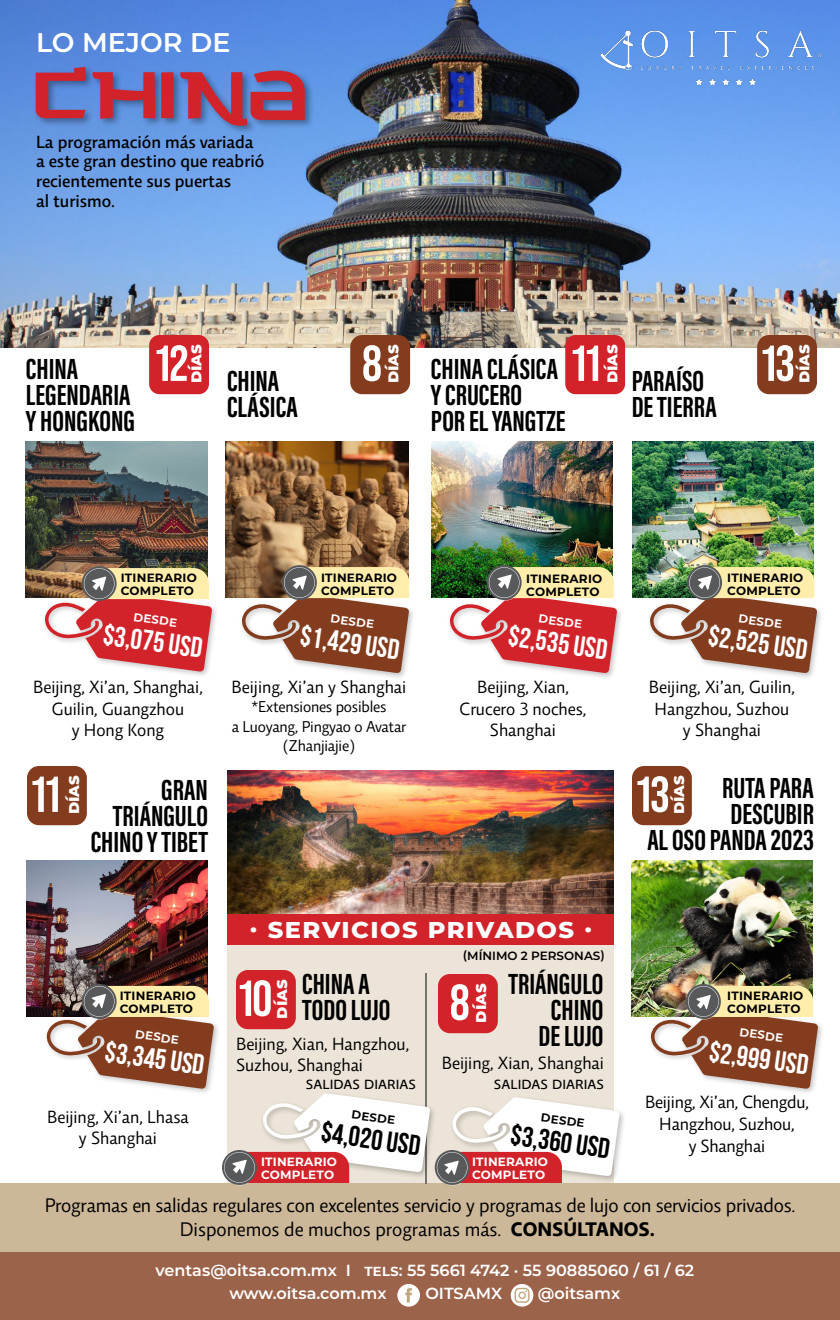
<style>
.page{position:relative;width:840px;height:1320px;background:#fff}
.page>*{position:absolute;margin:0;border:0;box-sizing:border-box;transform-origin:0 0}
.t1{font:50.5px "ENGINE Regular";color:#fff}
.t2{font:30px/26px "Acumin Variable Concept";color:#000}
.t3{font:700 28.5px "Bebas Neue";color:#fff}
.t4{font:700 28.5px "Bebas Neue";color:#000}
.t5{font:600 27px "Montserrat";color:#fff}
.t6{font:800 22.9px "Montserrat";letter-spacing:.06em;color:#fff;scale:1.06 1}
.t7{font:20px/24.1px "Relato Sans OT";letter-spacing:-.01em;color:#000;text-align:center}
.t8{font:18px/21.6px "Relato Sans OT";color:#000;text-align:center}
.t9{font:500 18px/19.6px "Relato Sans OT";color:#000}
.t10{font:800 17.2px "Montserrat";color:#fff}
.t11{font:600 16.1px/23.3px "Montserrat";color:#fff}
.t12{font:16px/19.2px "Relato Sans OT";letter-spacing:-.01em;color:#000;text-align:center}
.t13{font:600 14.3px "Montserrat";color:#fff}
.t14{font:600 14.3px "Montserrat";color:#000}
.t15{font:700 12px/13.6px "Montserrat";letter-spacing:.02em;color:#000}
.t16{font:700 12px/13.6px "Montserrat";letter-spacing:.02em;color:#fff}
.t17{font:600 12px "Montserrat";color:#000}
.s1{font-weight:700}
</style>
<div class="page">
<img style="left:0;top:0;width:840px;height:348px">
<div style="left:227px;top:772px;width:387px;height:416px;background:#ece4d8"></div>
<img style="left:227px;top:770px;width:387px;height:144px">
<div style="left:0;top:1241px;width:840px;height:79px;background:#9c634b"></div>
<div style="left:33px;top:65px;width:281px;height:70px;background:#000;opacity:.35"></div>
<svg style="left:36px;top:67px;width:269px;height:59px;background:#8b5d8a"></svg>
<img style="left:594px;top:22px;width:230px;height:70px">
<div style="left:227px;top:914px;width:387px;height:31px;background:#d2232a"></div>
<div style="left:0;top:1183px;width:840px;height:69px;background:#ccb798"></div>
<img style="left:26px;top:441px;width:182px;height:157px">
<img style="left:26px;top:860px;width:182px;height:156px">
<img style="left:631px;top:860px;width:182px;height:156px">
<img style="left:226px;top:441px;width:183px;height:157px">
<img style="left:431px;top:441px;width:182px;height:157px">
<img style="left:632px;top:441px;width:182px;height:157px">
<div style="left:42px;top:589px;width:177px;height:90px;background:#000;opacity:.25"></div>
<div style="left:43px;top:1007px;width:178px;height:89px;background:#000;opacity:.25"></div>
<div style="left:449px;top:1094px;width:178px;height:89px;background:#000;opacity:.25"></div>
<div style="left:648px;top:1007px;width:177px;height:89px;background:#000;opacity:.25"></div>
<div style="left:239px;top:591px;width:177px;height:89px;background:#000;opacity:.25"></div>
<div style="left:447px;top:591px;width:177px;height:89px;background:#000;opacity:.25"></div>
<div style="left:647px;top:591px;width:177px;height:89px;background:#000;opacity:.25"></div>
<svg style="left:82px;top:566px;width:35px;height:35px"></svg>
<svg style="left:82px;top:984px;width:35px;height:35px"></svg>
<svg style="left:686px;top:984px;width:35px;height:35px"></svg>
<svg style="left:282px;top:565px;width:35px;height:35px"></svg>
<svg style="left:487px;top:565px;width:35px;height:35px"></svg>
<svg style="left:687px;top:565px;width:35px;height:35px"></svg>
<svg style="left:44px;top:568px;width:168px;height:104px"></svg>
<svg style="left:46px;top:986px;width:168px;height:103px"></svg>
<svg style="left:650px;top:986px;width:168px;height:103px"></svg>
<svg style="left:241px;top:567px;width:168px;height:106px"></svg>
<svg style="left:449px;top:567px;width:168px;height:106px"></svg>
<svg style="left:649px;top:567px;width:168px;height:106px"></svg>
<hr style="left:426px;top:973px;width:1px;height:211px;background:#000">
<div style="left:565px;top:335px;width:60px;height:59px;background:#d2232a;border-radius:10px"></div>
<div style="left:350px;top:335px;width:60px;height:59px;background:#833c1e;border-radius:12px"></div>
<div style="left:236px;top:970px;width:60px;height:59px;background:#d2232a;border-radius:12px"></div>
<div style="left:438px;top:974px;width:60px;height:59px;background:#d2232a;border-radius:12px"></div>
<div style="left:149px;top:335px;width:60px;height:59px;background:#d2232a;border-radius:10px"></div>
<div style="left:757px;top:335px;width:60px;height:59px;background:#833c1e;border-radius:12px"></div>
<div style="left:632px;top:766px;width:60px;height:59px;background:#833c1e;border-radius:12px"></div>
<div style="left:27px;top:766px;width:60px;height:59px;background:#833c1e;border-radius:12px"></div>
<div style="left:260px;top:1090px;width:177px;height:89px;background:#000;opacity:.25"></div>
<svg style="left:222px;top:1150px;width:35px;height:35px"></svg>
<svg style="left:224px;top:1093px;width:206px;height:93px"></svg>
<svg style="left:435px;top:1150px;width:35px;height:35px"></svg>
<svg style="left:437px;top:1097px;width:183px;height:89px"></svg>
<div style="left:397px;top:1284px;width:23px;height:23px;background:#fff;border-radius:50%"></div>
<svg style="left:405px;top:1288px;width:7px;height:14px"></svg>
<svg style="left:511px;top:1284px;width:22px;height:23px"></svg>
<svg style="left:515px;top:1288px;width:15px;height:15px"></svg>
<h3 class="t5" style="left:36px;top:24px;width:196px">LO MEJOR DE</h3>
<p class="t9" style="left:36px;top:132px;width:230px">La programación más variada a este gran destino que reabrió recientemente sus puertas<br>al turismo.</p>
<h2 class="t2" style="left:26px;top:354px;width:111px">CHINA<br>LEGENDARIA<br>Y HONGKONG</h2>
<h1 class="t1" style="left:155px;top:341px;width:35px">12</h1>
<p class="t10" style="left:183px;top:383px;width:41px;rotate:-90deg">días</p>
<h1 class="t1" style="left:761px;top:341px;width:35px">13</h1>
<p class="t10" style="left:791px;top:383px;width:41px;rotate:-90deg">días</p>
<p class="t10" style="left:380px;top:383px;width:41px;rotate:-90deg">días</p>
<p class="t10" style="left:599px;top:383px;width:41px;rotate:-90deg">días</p>
<h1 class="t1" style="left:362px;top:341px;width:22px">8</h1>
<h1 class="t1" style="left:571px;top:341px;width:30px">11</h1>
<h2 class="t2" style="left:431px;top:354px;width:136px">CHINA CLÁSICA<br>Y CRUCERO<br>POR EL YANGTZE</h2>
<h2 class="t2" style="left:632px;top:366px;width:87px">PARAÍSO<br>DE TIERRA</h2>
<h2 class="t2" style="left:227px;top:366px;width:72px">CHINA<br>CLÁSICA</h2>
<p class="t15" style="left:121px;top:570px;width:78px">ITINERARIO<br>COMPLETO</p>
<p class="t13" style="left:135px;top:606px;width:46px;rotate:8deg">desde</p>
<h3 class="t3" style="left:106px;top:619px;width:101px;rotate:8deg">$3,075 usd</h3>
<p class="t8" style="left:33px;top:676px;width:171px">Beijing, Xi’an, Shanghai,<br>Guilin, Guangzhou<br>y Hong Kong</p>
<p class="t15" style="left:321px;top:570px;width:78px">ITINERARIO<br>COMPLETO</p>
<p class="t15" style="left:526px;top:571px;width:78px">ITINERARIO<br>COMPLETO</p>
<p class="t15" style="left:727px;top:570px;width:78px">ITINERARIO<br>COMPLETO</p>
<p class="t13" style="left:332px;top:607px;width:46px;rotate:8deg">desde</p>
<h3 class="t3" style="left:303px;top:620px;width:101px;rotate:8deg">$1,429 usd</h3>
<p class="t8" style="left:232px;top:676px;width:176px">Beijing, Xi’an y Shanghai</p>
<p class="t12" style="left:232px;top:697px;width:176px">*Extensiones posibles<br>a Luoyang, Pingyao o Avatar (Zhanjiajie)</p>
<p class="t13" style="left:540px;top:607px;width:46px;rotate:8deg">desde</p>
<h3 class="t3" style="left:511px;top:620px;width:101px;rotate:8deg">$2,535 usd</h3>
<p class="t13" style="left:740px;top:607px;width:46px;rotate:8deg">desde</p>
<h3 class="t3" style="left:711px;top:620px;width:101px;rotate:8deg">$2,525 usd</h3>
<p class="t8" style="left:460px;top:676px;width:128px">Beijing, Xian,<br>Crucero 3 noches,<br>Shanghai</p>
<p class="t8" style="left:649px;top:676px;width:148px">Beijing, Xi’an, Guilin,<br>Hangzhou, Suzhou y Shanghai</p>
<h1 class="t1" style="left:31px;top:772px;width:30px">11</h1>
<p class="t10" style="left:61px;top:814px;width:41px;rotate:-90deg">días</p>
<h1 class="t1" style="left:636px;top:772px;width:35px">13</h1>
<p class="t10" style="left:666px;top:814px;width:41px;rotate:-90deg">días</p>
<h2 class="t2" style="left:647px;top:774px;width:168px;text-align:right">RUTA PARA<br>DESCUBIR<br>AL OSO PANDA 2023</h2>
<h2 class="t2" style="left:91px;top:775px;width:119px;text-align:right">GRAN<br>TRIÁNGULO<br>CHINO Y TIBET</h2>
<p class="t15" style="left:120px;top:988px;width:78px">ITINERARIO<br>COMPLETO</p>
<p class="t13" style="left:137px;top:1023px;width:46px;rotate:8deg">desde</p>
<h3 class="t3" style="left:107px;top:1036px;width:101px;rotate:8deg">$3,345 usd</h3>
<p class="t8" style="left:47px;top:1106px;width:143px">Beijing, Xi’an, Lhasa y Shanghai</p>
<p class="t6" style="left:250px;top:913px;width:325px">· SERVICIOS PRIVADOS ·</p>
<p class="t17" style="left:463px;top:947px;width:144px">(MÍNIMO 2 PERSONAS)</p>
<h2 class="t2" style="left:302px;top:969px;width:90px">CHINA A<br>TODO LUJO</h2>
<h2 class="t2" style="left:508px;top:969px;width:97px;text-align:right">TRIÁNGULO<br>CHINO<br>DE LUJO</h2>
<p class="t10" style="left:269px;top:1019px;width:41px;rotate:-90deg">días</p>
<p class="t10" style="left:468px;top:1022px;width:41px;rotate:-90deg">días</p>
<h1 class="t1" style="left:238px;top:976px;width:35px">10</h1>
<h1 class="t1" style="left:450px;top:980px;width:22px">8</h1>
<p class="t8" style="left:236px;top:1033px;width:175px;text-align:left">Beijing, Xian, Hangzhou,<br>Suzhou, Shanghai</p>
<p class="t8" style="left:306px;top:1072px;width:112px">salidas diarias</p>
<p class="t8" style="left:442px;top:1053px;width:164px;line-height:19.6px;text-align:right">Beijing, Xian, Shanghai salidas diarias</p>
<p class="t14" style="left:353px;top:1103px;width:46px;rotate:8deg">desde</p>
<h3 class="t4" style="left:324px;top:1116px;width:101px;rotate:8deg">$4,020 usd</h3>
<p class="t16" style="left:261px;top:1154px;width:78px">ITINERARIO<br>COMPLETO</p>
<p class="t16" style="left:472px;top:1154px;width:78px">ITINERARIO<br>COMPLETO</p>
<p class="t14" style="left:542px;top:1106px;width:46px;rotate:8deg">desde</p>
<h3 class="t4" style="left:513px;top:1119px;width:101px;rotate:8deg">$3,360 usd</h3>
<p class="t15" style="left:727px;top:988px;width:78px">ITINERARIO<br>COMPLETO</p>
<p class="t13" style="left:741px;top:1021px;width:46px;rotate:8deg">desde</p>
<h3 class="t3" style="left:712px;top:1036px;width:101px;rotate:8deg">$2,999 usd</h3>
<p class="t8" style="left:645px;top:1091px;width:165px">Beijing, Xi’an, Chengdu,<br>Hangzhou, Suzhou,<br>y Shanghai</p>
<p class="t7" style="left:45px;top:1193px;width:752px">Programas en salidas regulares con excelentes servicio y programas de lujo con servicios privados.<br>Disponemos de muchos programas más. <span class="s1">CONSÚLTANOS.</span></p>
<p class="t11" style="left:229px;top:1257px;width:466px;text-indent:-74px">ventas@oitsa.com.mx I tels: 55 5661 4742 · 55 90885060 / 61 / 62 www.oitsa.com.mx</p>
<p class="t11" style="left:425px;top:1281px;width:78px">OITSAMX</p>
<p class="t11" style="left:538px;top:1281px;width:84px">@oitsamx</p>
</div>
